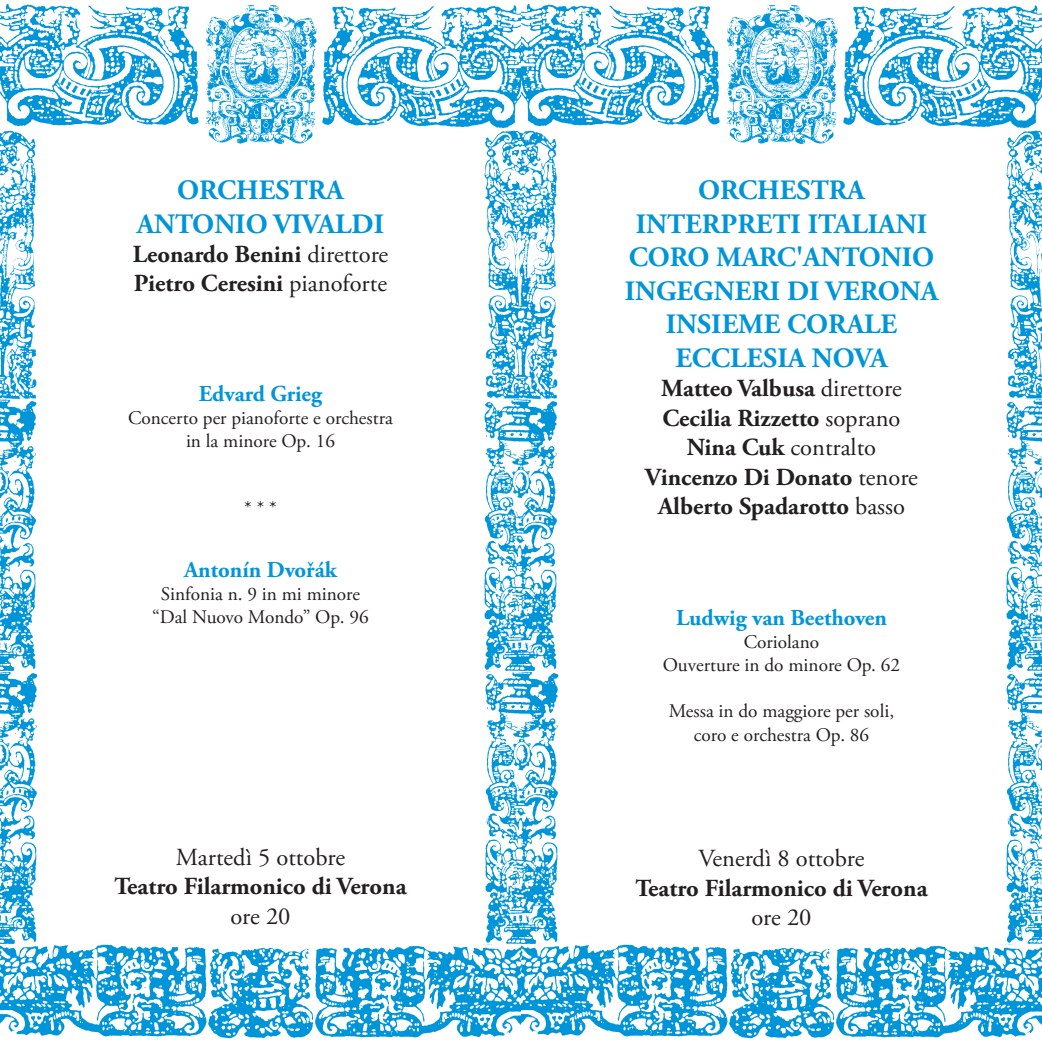
<style>
.page{position:relative;width:1042px;height:1042px;background:#fff}
.page>*{position:absolute;margin:0;border:0;box-sizing:border-box;transform-origin:0 0}
.t1{font:700 28px/33.6px "Adobe Garamond Pro";color:#0095d9;text-align:center}
.t2{font:700 24.5px/29.4px "Adobe Garamond Pro";color:#231f20}
.t3{font:24.5px "Adobe Garamond Pro";color:#231f20}
.t4{font:700 22.75px "Adobe Garamond Pro";color:#0095d9}
.t5{font:19.25px/23.1px "Adobe Garamond Pro";color:#231f20;text-align:center}
.s1{font-weight:400}
</style>
<div class="page">
<img style="left:0;top:3px;width:1042px;height:126px">
<img style="left:0;top:944px;width:1042px;height:95px">
<img style="left:204px;top:3px;width:116px;height:141px">
<img style="left:725px;top:3px;width:116px;height:141px">
<img style="left:0;top:131px;width:38px;height:813px">
<img style="left:483px;top:131px;width:76px;height:813px">
<img style="left:1005px;top:131px;width:37px;height:813px">
<p class="t1" style="left:137px;top:174px;width:249px">ORCHESTRA<br>ANTONIO VIVALDI</p>
<p class="t2" style="left:133px;top:240px;width:257px">Leonardo Benini <span class="s1">direttore<br></span>Pietro Ceresini <span class="s1">pianoforte</span></p>
<p class="t4" style="left:199px;top:380px;width:125px">Edvard Grieg</p>
<p class="t5" style="left:128px;top:407px;width:266px">Concerto per pianoforte e orchestra in la minore Op. 16</p>
<p class="t5" style="left:244px;top:497px;width:34px">* * *</p>
<p class="t4" style="left:184px;top:556px;width:154px">Antonín Dvořák</p>
<p class="t5" style="left:152px;top:583px;width:218px">Sinfonia n. 9 in mi minore “Dal Nuovo Mondo” Op. 96</p>
<p class="t3" style="left:176px;top:842px;width:171px">Martedì 5 ottobre</p>
<p class="t2" style="left:114px;top:872px;width:294px">Teatro Filarmonico di Verona</p>
<p class="t3" style="left:230px;top:901px;width:62px">ore 20</p>
<p class="t1" style="left:625px;top:174px;width:315px">ORCHESTRA<br>INTERPRETI ITALIANI<br>CORO MARC'ANTONIO<br>INGEGNERI DI VERONA<br>INSIEME CORALE<br>ECCLESIA NOVA</p>
<p class="t2" style="left:645px;top:374px;width:274px;text-align:center">Matteo Valbusa <span class="s1">direttore<br></span>Cecilia Rizzetto <span class="s1">soprano<br></span>Nina Cuk <span class="s1">contralto<br></span>Vincenzo Di Donato <span class="s1">tenore<br></span>Alberto Spadarotto <span class="s1">basso</span></p>
<p class="t4" style="left:676px;top:604px;width:212px">Ludwig van Beethoven</p>
<p class="t5" style="left:663px;top:631px;width:239px">Coriolano<br>Ouverture in do minore Op. 62</p>
<p class="t5" style="left:669px;top:700px;width:227px">Messa in do maggiore per soli, coro e orchestra Op. 86</p>
<p class="t3" style="left:698px;top:844px;width:168px">Venerdì 8 ottobre</p>
<p class="t2" style="left:635px;top:873px;width:294px">Teatro Filarmonico di Verona</p>
<p class="t3" style="left:751px;top:902px;width:62px">ore 20</p>
</div>
